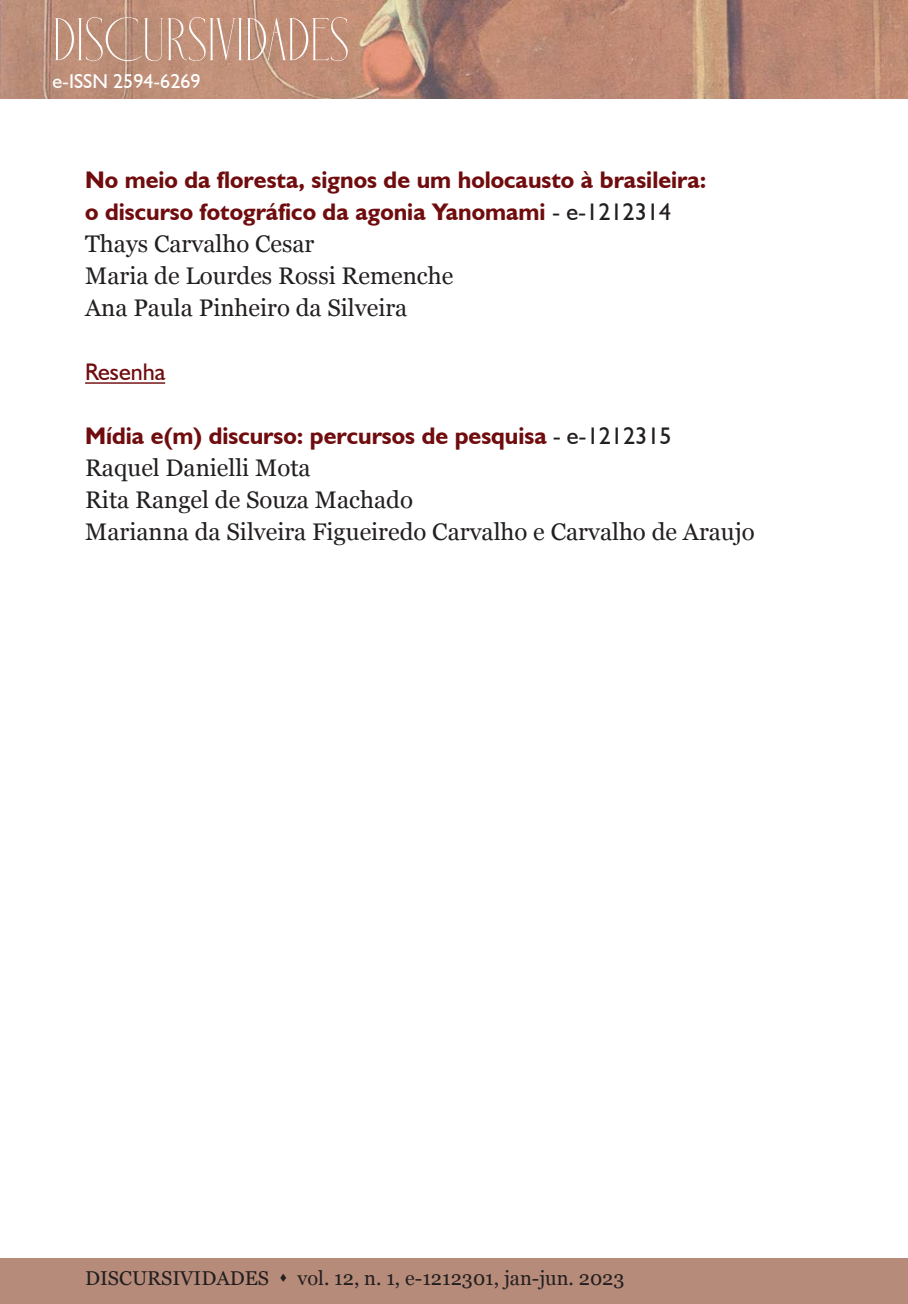
<style>
.page{position:relative;width:908px;height:1304px;background:#fff}
.page>*{position:absolute;margin:0;border:0;box-sizing:border-box;transform-origin:0 0}
.t1{font:60px "Holipop";color:#fff}
.t2{font:24px "Georgia";color:#231f20}
.t3{font:700 24px "Humanist 521 BT";color:#700c0e}
.t4{font:24px "Humanist 521 BT";color:#700c0e}
.t5{font:20px "Georgia";color:#231f20}
.t6{font:20px "Humanist 521 BT";color:#fff}
.s1{font-weight:400;color:#231f20}
</style>
<div class="page">
<img style="left:0;top:0;width:907px;height:99px">
<div style="left:0;top:1259px;width:907px;height:45px;background:#b78b7a"></div>
<hr style="left:85px;top:382px;width:80px;height:2px;background:#700c0e">
<h1 class="t1" style="left:52px;top:10px;width:298px">DISCURSIVIDADES</h1>
<p class="t6" style="left:52px;top:69px;width:150px">e-ISSN 2594-6269</p>
<p class="t3" style="left:85px;top:165px;width:622px">No meio da floresta, signos de um holocausto à brasileira:</p>
<p class="t3" style="left:85px;top:197px;width:587px">o discurso fotográfico da agonia Yanomami <span class="s1">- e-1212314</span></p>
<p class="t2" style="left:85px;top:227px;width:231px">Thays Carvalho Cesar</p>
<p class="t2" style="left:85px;top:259px;width:369px">Maria de Lourdes Rossi Remenche</p>
<p class="t2" style="left:85px;top:291px;width:323px">Ana Paula Pinheiro da Silveira</p>
<p class="t4" style="left:85px;top:357px;width:81px">Resenha</p>
<p class="t3" style="left:85px;top:421px;width:587px">Mídia e(m) discurso: percursos de pesquisa <span class="s1">- e-1212315</span></p>
<p class="t2" style="left:85px;top:451px;width:227px">Raquel Danielli Mota</p>
<p class="t2" style="left:85px;top:483px;width:329px">Rita Rangel de Souza Machado</p>
<p class="t2" style="left:85px;top:515px;width:670px">Marianna da Silveira Figueiredo Carvalho e Carvalho de Araujo</p>
<p class="t5" style="left:85px;top:1264px;width:540px">DISCURSIVIDADES ▲ vol. 12, n. 1, e-1212301, jan-jun. 2023</p>
</div>
